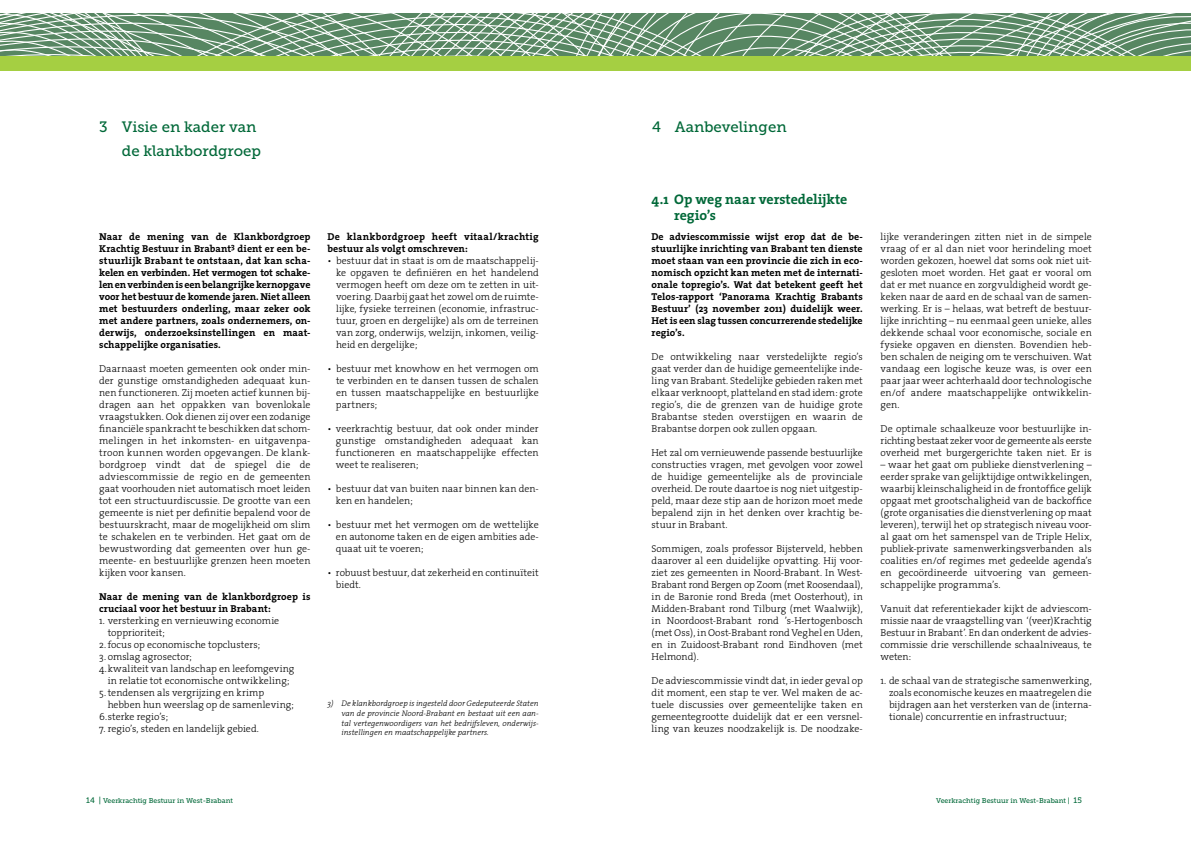
<style>
.page{position:relative;width:1191px;height:842px;background:#fff}
.page>*{position:absolute;margin:0;border:0;box-sizing:border-box;transform-origin:0 0}
.t1{font:15px "Museo Slab 500";color:#006838}
.t2{font:700 14px/16px "The Serif";letter-spacing:-.005em;color:#006838}
.t3{font:300 10px/12px "The Serif";color:#000;text-align:justify}
.t4{font:700 10px/12px "The Serif";letter-spacing:.005em;color:#000;text-align:justify}
.t5{font:italic 300 8px/9.6px "The Serif";color:#000;text-align:justify}
.t6{font:7px "Museo Slab 500";color:#006838}
.s1{font-size:8px}
</style>
<div class="page">
<div style="left:0;top:50px;width:1191px;height:20px;background:#a5cf42"></div>
<svg style="left:0;top:13px;width:1191px;height:42px;background:#81a48a"></svg>
<h1 class="t1" style="left:99px;top:118px;width:159px">3 Visie en kader van</h1>
<h1 class="t1" style="left:652px;top:118px;width:136px">4 Aanbevelingen</h1>
<h1 class="t1" style="left:122px;top:142px;width:141px">de klankbordgroep</h1>
<p class="t4" style="left:99px;top:230px;width:213px">Naar de mening van de Klankbordgroep Krachtig Bestuur in Brabant<sup>3</sup> dient er een be&shy;stuurlijk Brabant te ontstaan, dat kan scha&shy;kelen en verbinden. Het vermogen tot schake&shy;lenenverbindeniseenbelangrijkekernopgave voor het bestuur de komende jaren. Niet alleen met bestuurders onderling, maar zeker ook met andere partners, zoals ondernemers, on&shy;derwijs, onderzoeksinstellingen en maat&shy;schappelijke organisaties.</p>
<p class="t3" style="left:99px;top:362px;width:213px">Daarnaast moeten gemeenten ook onder min&shy;der gunstige omstandigheden adequaat kun&shy;nen functioneren. Zij moeten actief kunnen bij&shy;dragen aan het oppakken van bovenlokale vraagstukken. Ook dienen zij over een zodanige financiële spankracht te beschikken dat schom&shy;melingen in het inkomsten- en uitgavenpa&shy;troon kunnen worden opgevangen. De klank&shy;bordgroep vindt dat de spiegel die de adviescommissie de regio en de gemeenten gaat voorhouden niet automatisch moet leiden tot een structuurdiscussie. De grootte van een gemeente is niet per definitie bepalend voor de bestuurskracht, maar de mogelijkheid om slim te schakelen en te verbinden. Het gaat om de bewustwording dat gemeenten over hun ge&shy;meente- en bestuurlijke grenzen heen moeten kijken voor kansen.</p>
<p class="t4" style="left:99px;top:590px;width:213px">Naar de mening van de klankbordgroep is cruciaal voor het bestuur in Brabant:</p>
<p class="t3" style="left:108px;top:614px;width:173px;text-indent:-8px">1. versterking en vernieuwing economie topprioriteit;</p>
<p class="t3" style="left:99px;top:638px;width:163px">2. focus op economische topclusters;</p>
<p class="t3" style="left:99px;top:650px;width:94px">3. omslag agrosector;</p>
<p class="t3" style="left:99px;top:662px;width:197px;text-align:center">4. kwaliteit van landschap en leefomgeving in relatie tot economische ontwikkeling;</p>
<p class="t3" style="left:108px;top:686px;width:188px;text-indent:-8px">5. tendensen als vergrijzing en krimp hebben hun weerslag op de samenleving;</p>
<p class="t3" style="left:99px;top:710px;width:70px">6. sterke regio’s;</p>
<p class="t3" style="left:99px;top:722px;width:161px">7. regio’s, steden en landelijk gebied.</p>
<p class="t4" style="left:327px;top:230px;width:213px">De klankbordgroep heeft vitaal/krachtig bestuur als volgt omschreven:</p>
<p class="t3" style="left:336px;top:254px;width:204px;text-indent:-8px">• bestuur dat in staat is om de maatschappelij&shy;ke opgaven te definiëren en het handelend vermogen heeft om deze om te zetten in uit&shy;voering. Daarbij gaat het zowel om de ruimte&shy;lijke, fysieke terreinen (economie, infrastruc&shy;tuur, groen en dergelijke) als om de terreinen van zorg, onderwijs, welzijn, inkomen, veilig&shy;heid en dergelijke;</p>
<p class="t3" style="left:336px;top:362px;width:204px;text-indent:-8px">• bestuur met knowhow en het vermogen om te verbinden en te dansen tussen de schalen en tussen maatschappelijke en bestuurlijke partners;</p>
<p class="t3" style="left:336px;top:422px;width:204px;text-indent:-8px">• veerkrachtig bestuur, dat ook onder minder gunstige omstandigheden adequaat kan functioneren en maatschappelijke effecten weet te realiseren;</p>
<p class="t3" style="left:336px;top:482px;width:204px;text-indent:-8px">• bestuur dat van buiten naar binnen kan den&shy;ken en handelen;</p>
<p class="t3" style="left:336px;top:518px;width:204px;text-indent:-8px">• bestuur met het vermogen om de wettelijke en autonome taken en de eigen ambities ade&shy;quaat uit te voeren;</p>
<p class="t3" style="left:336px;top:566px;width:204px;text-indent:-8px">• robuust bestuur, dat zekerheid en continuïteit biedt.</p>
<p class="t5" style="left:341px;top:699px;width:199px;text-indent:-14px">3) De klankbordgroep is ingesteld door Gedeputeerde Staten van de provincie Noord-Brabant en bestaat uit een aan&shy;tal vertegenwoordigers van het bedrijfsleven, onderwijs&shy;instellingen en maatschappelijke partners.</p>
<h2 class="t2" style="left:674px;top:191px;width:175px;text-indent:-23px">4.1 Op weg naar verstedelijkte regio’s</h2>
<p class="t4" style="left:651px;top:230px;width:213px">De adviescommissie wijst erop dat de be&shy;stuurlijke inrichting van Brabant ten dienste moet staan van een provincie die zich in eco&shy;nomisch opzicht kan meten met de internati&shy;onale topregio’s. Wat dat betekent geeft het Telos-rapport ‘Panorama Krachtig Brabants Bestuur’ (23 november 2011) duidelijk weer.<br>Het is een slag tussen concurrerende stedelijke regio’s.</p>
<p class="t3" style="left:651px;top:350px;width:213px">De ontwikkeling naar verstedelijkte regio’s gaat verder dan de huidige gemeentelijke inde&shy;ling van Brabant. Stedelijke gebieden raken met elkaar verknoopt, platteland en stad idem: grote regio’s, die de grenzen van de huidige grote Brabantse steden overstijgen en waarin de Brabantse dorpen ook zullen opgaan.</p>
<p class="t3" style="left:651px;top:446px;width:213px">Het zal om vernieuwende passende bestuurlijke constructies vragen, met gevolgen voor zowel de huidige gemeentelijke als de provinciale overheid. De route daartoe is nog niet uitgestip&shy;peld, maar deze stip aan de horizon moet mede bepalend zijn in het denken over krachtig be&shy;stuur in Brabant.</p>
<p class="t3" style="left:651px;top:542px;width:213px">Sommigen, zoals professor Bijsterveld, hebben daarover al een duidelijke opvatting. Hij voor&shy;ziet zes gemeenten in Noord-Brabant. In West-Brabant rond Bergen op Zoom (met Roosendaal), in de Baronie rond Breda (met Oosterhout), in Midden-Brabant rond Tilburg (met Waalwijk), in Noordoost-Brabant rond ’s-Hertogenbosch (met Oss), in Oost-Brabant rond Veghel en Uden, en in Zuidoost-Brabant rond Eindhoven (met Helmond).</p>
<p class="t3" style="left:651px;top:674px;width:213px">De adviescommissie vindt dat, in ieder geval op dit moment, een stap te ver. Wel maken de ac&shy;tuele discussies over gemeentelijke taken en gemeentegrootte duidelijk dat er een versnel&shy;ling van keuzes noodzakelijk is. De noodzake-</p>
<p class="t3" style="left:880px;top:230px;width:213px">lijke veranderingen zitten niet in de simpele vraag of er al dan niet voor herindeling moet worden gekozen, hoewel dat soms ook niet uit&shy;gesloten moet worden. Het gaat er vooral om dat er met nuance en zorgvuldigheid wordt ge&shy;keken naar de aard en de schaal van de samen&shy;werking. Er is – helaas, wat betreft de bestuur&shy;lijke inrichting – nu eenmaal geen unieke, alles dekkende schaal voor economische, sociale en fysieke opgaven en diensten. Bovendien heb&shy;ben schalen de neiging om te verschuiven. Wat vandaag een logische keuze was, is over een paar jaar weer achterhaald door technologische en/of andere maatschappelijke ontwikkelin&shy;gen.</p>
<p class="t3" style="left:880px;top:422px;width:213px">De optimale schaalkeuze voor bestuurlijke in&shy;richting bestaat zeker voor de gemeente als eerste overheid met burgergerichte taken niet. Er is</p>
<p class="t3" style="left:880px;top:458px;width:213px">– waar het gaat om publieke dienstverlening – eerder sprake van gelijktijdige ontwikkelingen, waarbij kleinschaligheid in de frontoffice gelijk opgaat met grootschaligheid van de backoffice (grote organisaties die dienstverlening op maat leveren), terwijl het op strategisch niveau voor&shy;al gaat om het samenspel van de Triple Helix, publiek-private samenwerkingsverbanden als coalities en/of regimes met gedeelde agenda’s en gecoördineerde uitvoering van gemeen&shy;schappelijke programma’s.</p>
<p class="t3" style="left:880px;top:602px;width:213px">Vanuit dat referentiekader kijkt de adviescom&shy;missie naar de vraagstelling van ‘(veer)Krachtig Bestuur in Brabant’. En dan onderkent de advies&shy;commissie drie verschillende schaalniveaus, te weten:</p>
<p class="t3" style="left:889px;top:674px;width:204px;text-indent:-8px">1. de schaal van de strategische samenwerking, zoals economische keuzes en maatregelen die bijdragen aan het versterken van de (interna&shy;tionale) concurrentie en infrastructuur;</p>
<p class="t6" style="left:86px;top:797px;width:148px"><span class="s1">14 |</span> Veerkrachtig Bestuur in West-Brabant</p>
<p class="t6" style="left:936px;top:797px;width:147px">Veerkrachtig Bestuur in West-Brabant | <span class="s1">15</span></p>
</div>
